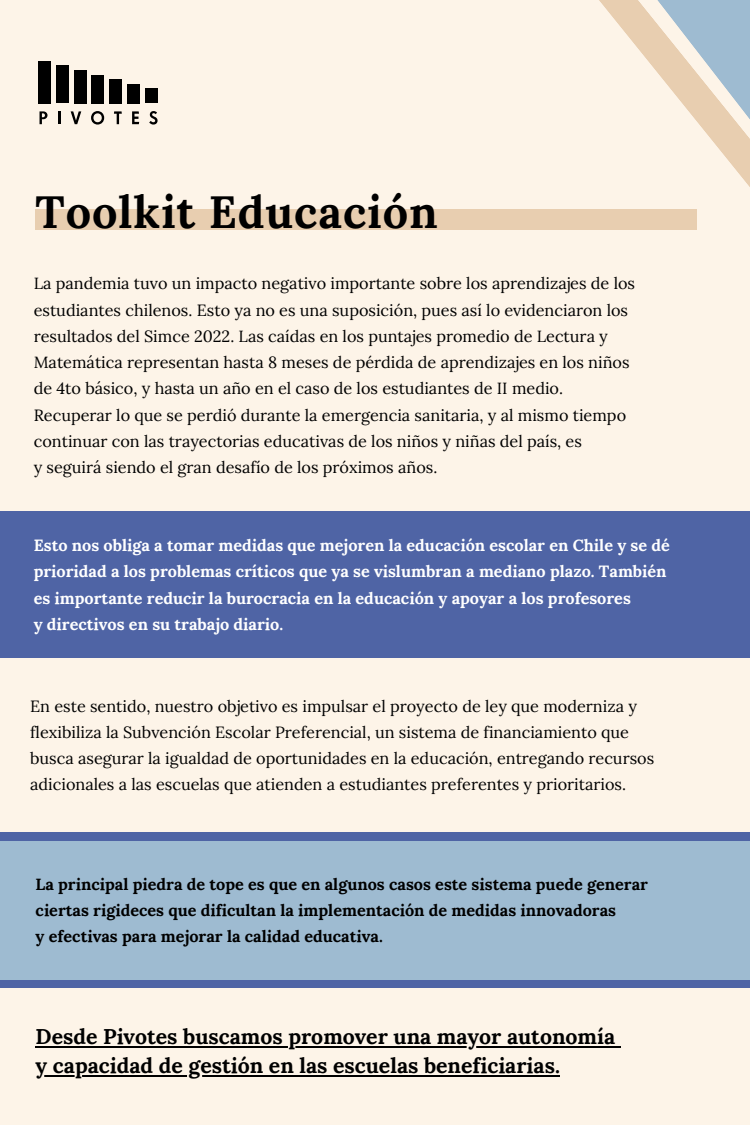
<style>
.page{position:relative;width:750px;height:1125px;background:#fdf4e8}
.page>*{position:absolute;margin:0;border:0;box-sizing:border-box;transform-origin:0 0}
.t1{font:700 45px "Lora";letter-spacing:.02em;color:#000}
.t2{font:700 21.25px "Lora";color:#000}
.t3{font:16.25px/26.2px "Lora";color:#000}
.t4{font:700 16.25px/26.2px "Lora";color:#fff}
.t5{font:700 16.25px/26.2px "Lora";color:#000}
</style>
<div class="page">
<svg style="left:599px;top:0;width:151px;height:187px"></svg>
<div style="left:36px;top:209px;width:661px;height:21px;background:#e8ceb0"></div>
<div style="left:0;top:512px;width:750px;height:146px;background:#4f64a5"></div>
<div style="left:0;top:832px;width:750px;height:156px;background:#4f64a5"></div>
<div style="left:0;top:841px;width:750px;height:139px;background:#9ebbd1"></div>
<svg style="left:40px;top:111px;width:8px;height:13px"></svg>
<svg style="left:58px;top:111px;width:2px;height:13px"></svg>
<svg style="left:71px;top:111px;width:10px;height:13px"></svg>
<svg style="left:91px;top:111px;width:13px;height:14px"></svg>
<svg style="left:114px;top:111px;width:8px;height:13px"></svg>
<svg style="left:132px;top:111px;width:7px;height:13px"></svg>
<svg style="left:149px;top:111px;width:9px;height:14px"></svg>
<div style="left:38px;top:61px;width:13px;height:42px;background:#000"></div>
<div style="left:56px;top:66px;width:13px;height:37px;background:#000"></div>
<div style="left:74px;top:70px;width:12px;height:33px;background:#000"></div>
<div style="left:91px;top:75px;width:13px;height:28px;background:#000"></div>
<div style="left:109px;top:79px;width:13px;height:24px;background:#000"></div>
<div style="left:127px;top:84px;width:13px;height:19px;background:#000"></div>
<div style="left:145px;top:88px;width:13px;height:15px;background:#000"></div>
<hr style="left:36px;top:1046px;width:579px;height:2px;background:#000">
<svg style="left:615px;top:1046px;width:6px;height:2px"></svg>
<hr style="left:36px;top:1075px;width:524px;height:2px;background:#000">
<p class="t1" style="left:36px;top:182px;width:404px">Toolkit Educación</p>
<p class="t3" style="left:34px;top:270px;width:603px">La pandemia tuvo un impacto negativo importante sobre los aprendizajes de los estudiantes chilenos. Esto ya no es una suposición, pues así lo evidenciaron los resultados del Simce 2022. Las caídas en los puntajes promedio de Lectura y Matemática representan hasta 8 meses de pérdida de aprendizajes en los niños de 4to básico, y hasta un año en el caso de los estudiantes de II medio.<br>Recuperar lo que se perdió durante la emergencia sanitaria, y al mismo tiempo continuar con las trayectorias educativas de los niños y niñas del país, es</p>
<p class="t3" style="left:34px;top:454px;width:405px">y seguirá siendo el gran desafío de los próximos años.</p>
<p class="t4" style="left:34px;top:532px;width:638px">Esto nos obliga a tomar medidas que mejoren la educación escolar en Chile y se dé prioridad a los problemas críticos que ya se vislumbran a mediano plazo. También</p>
<p class="t4" style="left:34px;top:585px;width:599px">es importante reducir la burocracia en la educación y apoyar a los profesores</p>
<p class="t4" style="left:34px;top:611px;width:251px">y directivos en su trabajo diario.</p>
<p class="t3" style="left:30px;top:692px;width:626px">En este sentido, nuestro objetivo es impulsar el proyecto de ley que moderniza y flexibiliza la Subvención Escolar Preferencial, un sistema de financiamiento que busca asegurar la igualdad de oportunidades en la educación, entregando recursos adicionales a las escuelas que atienden a estudiantes preferentes y prioritarios.</p>
<p class="t5" style="left:36px;top:871px;width:614px">La principal piedra de tope es que en algunos casos este sistema puede generar ciertas rigideces que dificultan la implementación de medidas innovadoras</p>
<p class="t5" style="left:36px;top:923px;width:349px">y efectivas para mejorar la calidad educativa.</p>
<p class="t2" style="left:36px;top:1023px;width:581px">Desde Pivotes buscamos promover una mayor autonomía</p>
<p class="t2" style="left:36px;top:1052px;width:526px">y capacidad de gestión en las escuelas beneficiarias.</p>
</div>
